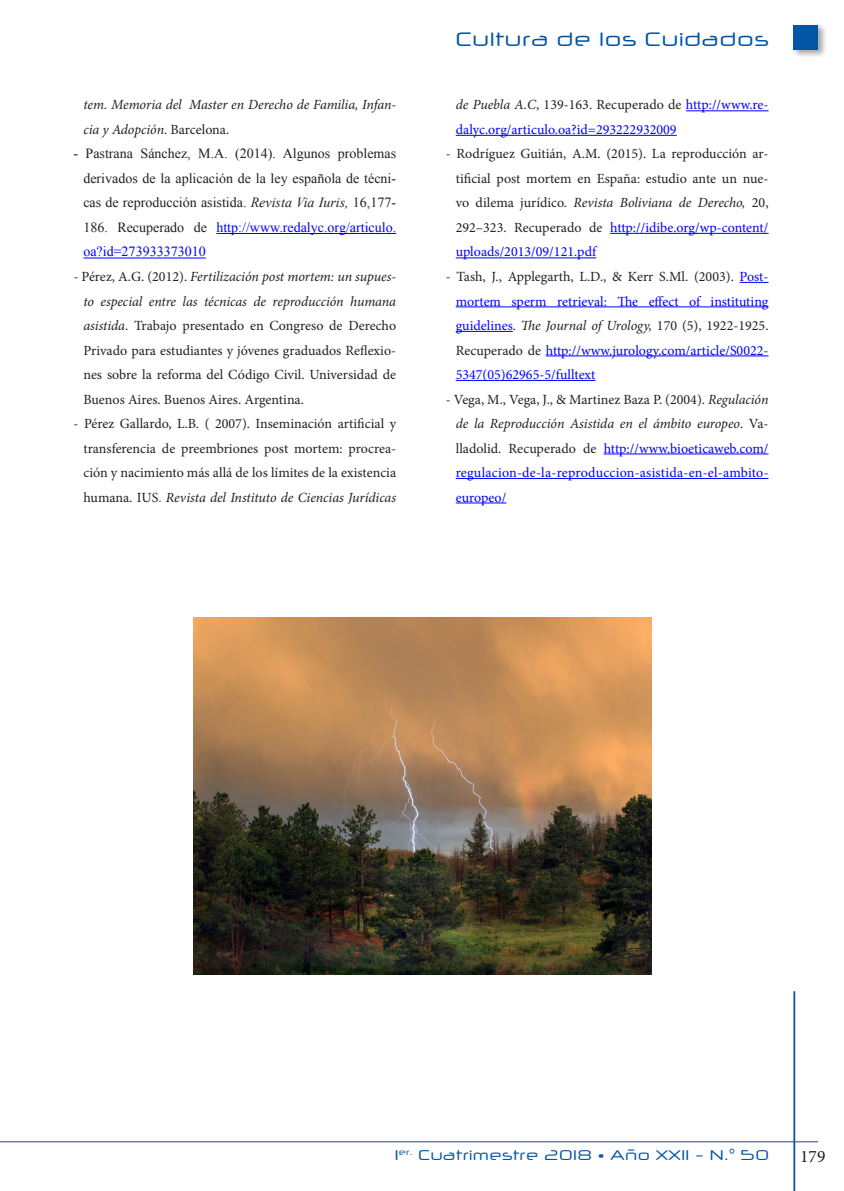
<style>
.page{position:relative;width:844px;height:1191px;background:#fff}
.page>*{position:absolute;margin:0;border:0;box-sizing:border-box;transform-origin:0 0}
.t1{font:19.25px "Neuropol X Free";color:#0155a5}
.t2{font:17.5px "Minion Pro";color:#231f20}
.t3{font:14px/24.5px "Minion Pro";color:#231f20;text-align:justify}
.t4{font:14px/24.5px "Minion Pro";color:#00f;text-align:justify}
.t5{font:14px/24.5px "Times New Roman";color:#231f20;text-align:justify}
.t6{font:italic 14px/24.5px "Minion Pro";letter-spacing:-.005em;color:#231f20}
.t7{font:14px "Neuropol X Free";color:#0155a5}
.s1{font-style:normal}
.s2{font-style:italic}
.s3{color:#00f}
.s4{color:#f00}
.s5{font-style:italic;color:#231f20}
.s6{color:#231f20}
</style>
<div class="page">
<hr style="left:793px;top:991px;width:2px;height:200px;background:#0155a5">
<hr style="left:0;top:1141px;width:818px;height:1px;background:#0155a5">
<div style="left:791px;top:23px;width:36px;height:36px;background:#231f20;opacity:.4"></div>
<div style="left:793px;top:25px;width:25px;height:25px;background:#0155a5"></div>
<hr style="left:216px;top:233px;width:180px;height:1px;background:#00f">
<hr style="left:83px;top:258px;width:123px;height:1px;background:#00f">
<hr style="left:685px;top:110px;width:83px;height:1px;background:#00f">
<hr style="left:455px;top:135px;width:221px;height:1px;background:#00f">
<hr style="left:610px;top:233px;width:158px;height:1px;background:#00f">
<hr style="left:455px;top:257px;width:141px;height:1px;background:#00f">
<svg style="left:739px;top:282px;width:29px;height:1px"></svg>
<hr style="left:455px;top:306px;width:313px;height:1px;background:#00f">
<hr style="left:455px;top:331px;width:57px;height:1px;background:#00f">
<hr style="left:545px;top:355px;width:223px;height:1px;background:#00f">
<hr style="left:455px;top:380px;width:140px;height:1px;background:#00f">
<hr style="left:603px;top:453px;width:165px;height:1px;background:#00f">
<hr style="left:455px;top:478px;width:313px;height:1px;background:#00f">
<hr style="left:455px;top:502px;width:51px;height:1px;background:#00f">
<img style="left:193px;top:617px;width:458px;height:357px">
<p class="t6" style="left:83px;top:93px;width:314px">tem. Memoria del Master en Derecho de Familia, Infan&shy;cia y Adopción<span class="s1">. Barcelona.</span></p>
<p class="t5" style="left:83px;top:141px;width:314px;text-indent:-10px">- Pastrana Sánchez, M.A. (2014). Algunos problemas derivados de la aplicación de la ley española de técni&shy;cas de reproducción asistida. <span class="s2">Revista Via Iuris,</span> 16,177- 186. Recuperado de <span class="s3">http://www.redalyc.org/articulo. oa?id=273933373010</span></p>
<p class="t3" style="left:83px;top:264px;width:314px;text-indent:-10px">- Pérez, A.G. (2012). <span class="s2">Fertilización post mortem: un supues&shy;to especial entre las técnicas de reproducción humana asistida</span>. Trabajo presentado en Congreso de Derecho Privado para estudiantes y jóvenes graduados Reflexio&shy;nes sobre la reforma del Código Civil. Universidad de Buenos Aires. Buenos Aires. Argentina.</p>
<p class="t3" style="left:83px;top:411px;width:314px;text-indent:-10px">- Pérez Gallardo, L.B. ( 2007). Inseminación artificial y transferencia de preembriones post mortem: procrea&shy;ción y nacimiento más allá de los límites de la existencia humana. IUS<span class="s4">.</span> <span class="s2">Revista del Instituto de Ciencias Jurídicas</span></p>
<h1 class="t1" style="left:455px;top:27px;width:315px">Cultura de los Cuidados</h1>
<p class="t4" style="left:455px;top:93px;width:314px"><span class="s5">de Puebla A.C</span><span class="s6">, 139-163. Recuperado de</span> http://www.re&shy;dalyc.org/articulo.oa?id=293222932009</p>
<p class="t3" style="left:455px;top:142px;width:314px;text-indent:-10px">- Rodríguez Guitián, A.M. (2015). La reproducción ar&shy;tificial post mortem en España: estudio ante un nue&shy;vo dilema jurídico. <span class="s2">Revista Boliviana de Derecho,</span> 20, 292–323. Recuperado de <span class="s3">http://idibe.org/wp-content/ uploads/2013/09/121.pdf</span></p>
<p class="t4" style="left:455px;top:264px;width:314px;text-indent:-10px"><span class="s6">- Tash, J., Applegarth, L.D., &amp; Kerr S.Ml. (2003).</span> Post&shy;mortem sperm retrieval: The effect of instituting guidelines<span class="s6">.</span> <span class="s5">The Journal of Urology,</span> <span class="s6">170 (5), 1922-1925.<br>Recuperado de</span> http://www.jurology.com/article/S0022- 5347(05)62965-5/fulltext</p>
<p class="t4" style="left:455px;top:387px;width:314px;text-indent:-10px"><span class="s6">- Vega, M., Vega, J., &amp; Martinez Baza P. (2004).</span> <span class="s5">Regulación de la Reproducción Asistida en el ámbito europeo</span><span class="s6">. Va&shy;lladolid. Recuperado de</span> http://www.bioeticaweb.com/ regulacion-de-la-reproduccion-asistida-en-el-ambito&shy;europeo/</p>
<p class="t7" style="left:394px;top:1146px;width:376px">1<sup>er.</sup> Cuatrimestre 2018 • Año XXII - N.° 50</p>
<p class="t2" style="left:800px;top:1144px;width:27px">179</p>
</div>
